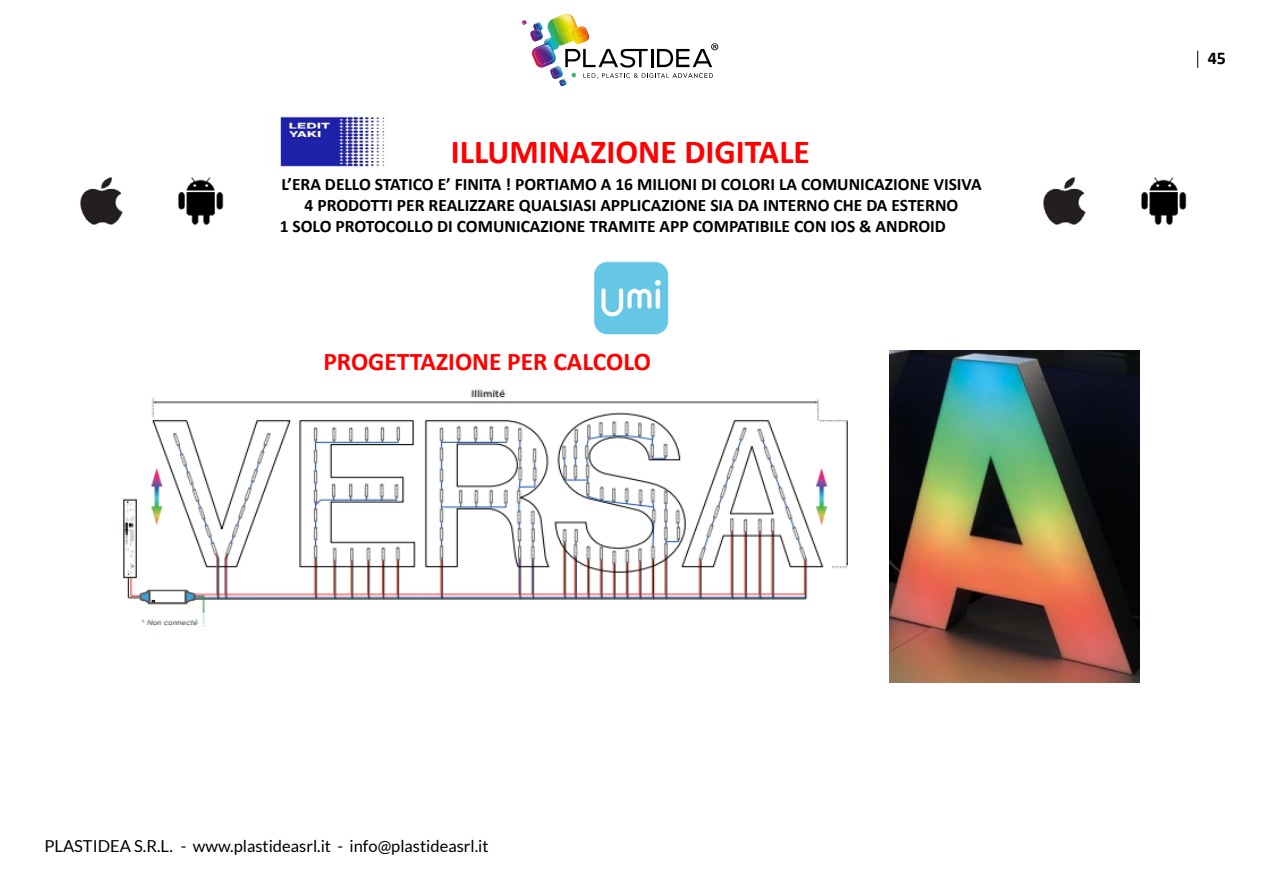
<style>
.page{position:relative;width:1263px;height:893px;background:#fff}
.page>*{position:absolute;margin:0;border:0;box-sizing:border-box;transform-origin:0 0}
.t1{font:700 33.6px "Calibri";color:#f00}
.t2{font:700 25.5px "Calibri";color:#f00}
.t3{font:700 18px "Calibri";color:#000}
.t4{font:700 17.55px "Calibri";color:#000}
.t5{font:16.5px "Lato";color:#000}
</style>
<div class="page">
<svg style="left:1197px;top:51px;width:1px;height:17px"></svg>
<svg style="left:522px;top:14px;width:196px;height:70px"></svg>
<img style="left:80px;top:177px;width:144px;height:48px">
<img style="left:1043px;top:177px;width:144px;height:48px">
<img style="left:123px;top:389px;width:724px;height:238px">
<img style="left:594px;top:262px;width:75px;height:73px">
<img style="left:272px;top:112px;width:116px;height:56px">
<img style="left:889px;top:350px;width:251px;height:333px">
<h1 class="t1" style="left:451px;top:131px;width:361px">ILLUMINAZIONE DIGITALE</h1>
<p class="t4" style="left:281px;top:173px;width:702px">L’ERA DELLO STATICO E’ FINITA ! PORTIAMO A 16 MILIONI DI COLORI LA COMUNICAZIONE VISIVA</p>
<p class="t4" style="left:305px;top:194px;width:655px">4 PRODOTTI PER REALIZZARE QUALSIASI APPLICAZIONE SIA DA INTERNO CHE DA ESTERNO</p>
<p class="t4" style="left:280px;top:215px;width:668px">1 SOLO PROTOCOLLO DI COMUNICAZIONE TRAMITE APP COMPATIBILE CON IOS &amp; ANDROID</p>
<h2 class="t2" style="left:323px;top:345px;width:329px">PROGETTAZIONE PER CALCOLO</h2>
<p class="t5" style="left:44px;top:837px;width:446px">PLASTIDEA S.R.L. - www.plastideasrl.it - info@plastideasrl.it</p>
<p class="t3" style="left:1208px;top:47px;width:20px">45</p>
</div>
